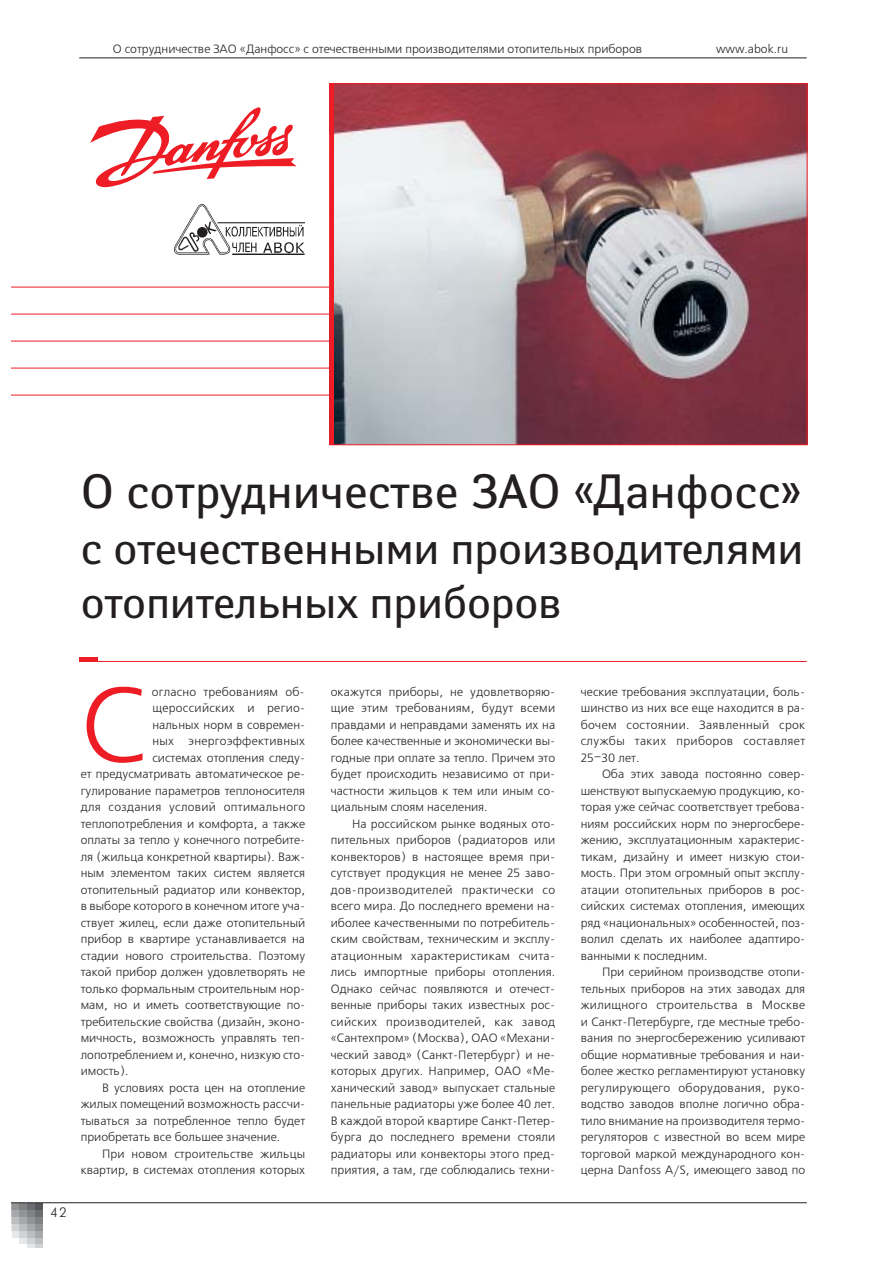
<style>
.page{position:relative;width:893px;height:1263px;background:#fff}
.page>*{position:absolute;margin:0;border:0;box-sizing:border-box;transform-origin:0 0}
.t1{font:106.2px "Free Set C";color:#ee1c24}
.t2{font:48px "Yanus C";color:#231f1f}
.t3{font:45px/54px "Yanus C";letter-spacing:-.005em;color:#231f1f}
.t4{font:13.5px "Futuris C";color:#231f1f}
.t5{font:12px/16.5px "Free Set C";color:#231f1f;text-align:justify}
.t6{font:12px "Free Set C";letter-spacing:.025em;color:#231f1f}
</style>
<div class="page">
<hr style="left:79px;top:58px;width:727px;height:1px;background:#231f1f">
<svg style="left:11px;top:1204px;width:31px;height:44px"></svg>
<hr style="left:11px;top:1203px;width:795px;height:1px;background:#231f1f">
<hr style="left:79px;top:661px;width:727px;height:1px;background:#ee1c24">
<div style="left:79px;top:657px;width:18px;height:5px;background:#ee1c24"></div>
<svg style="left:90px;top:107px;width:206px;height:81px"></svg>
<hr style="left:11px;top:287px;width:350px;height:1px;background:#ee1c24">
<hr style="left:11px;top:314px;width:350px;height:1px;background:#ee1c24">
<hr style="left:11px;top:341px;width:350px;height:1px;background:#ee1c24">
<hr style="left:11px;top:368px;width:350px;height:1px;background:#ee1c24">
<hr style="left:11px;top:395px;width:350px;height:1px;background:#ee1c24">
<img style="left:334px;top:85px;width:471px;height:358px">
<hr style="left:330px;top:84px;width:3px;height:360px;background:#ee1c24">
<div style="left:329px;top:83px;width:5px;height:362px;border:1px solid #ee1c24"></div>
<img style="left:174px;top:205px;width:131px;height:50px">
<p class="t5" style="left:113px;top:41px;width:531px">О сотрудничестве ЗАО «Данфосс» с отечественными производителями отопительных приборов</p>
<p class="t5" style="left:716px;top:41px;width:74px">www.abok.ru</p>
<h2 class="t2" style="left:81px;top:474px;width:722px">О сотрудничестве ЗАО «Данфосс»</h2>
<h3 class="t3" style="left:81px;top:526px;width:724px">с отечественными производителями отопительных приборов</h3>
<p class="t4" style="left:51px;top:1208px;width:17px">42</p>
<h1 class="t1" style="left:81px;top:686px;width:66px">С</h1>
<p class="t5" style="left:152px;top:685px;width:154px">огласно требованиям об-</p>
<p class="t6" style="left:152px;top:704px;width:154px">щероссийских и регио-</p>
<p class="t5" style="left:152px;top:718px;width:154px">нальных норм в современ-</p>
<p class="t6" style="left:152px;top:737px;width:154px">ных энергоэффективных</p>
<p class="t5" style="left:152px;top:751px;width:154px">системах отопления следу-</p>
<p class="t5" style="left:81px;top:767px;width:226px">ет предусматривать автоматическое ре-</p>
<p class="t5" style="left:81px;top:784px;width:226px">гулирование параметров теплоносителя</p>
<p class="t6" style="left:81px;top:803px;width:226px">для создания условий оптимального</p>
<p class="t5" style="left:81px;top:817px;width:226px">теплопотребления и комфорта, а также</p>
<p class="t5" style="left:81px;top:833px;width:226px">оплаты за тепло у конечного потребите-</p>
<p class="t5" style="left:81px;top:850px;width:226px">ля (жильца конкретной квартиры). Важ-</p>
<p class="t5" style="left:81px;top:866px;width:226px">ным элементом таких систем является</p>
<p class="t5" style="left:81px;top:883px;width:226px">отопительный радиатор или конвектор,</p>
<p class="t5" style="left:81px;top:899px;width:226px">в выборе которого в конечном итоге уча-</p>
<p class="t5" style="left:81px;top:916px;width:226px">ствует жилец, если даже отопительный</p>
<p class="t5" style="left:81px;top:932px;width:226px">прибор в квартире устанавливается на</p>
<p class="t5" style="left:81px;top:949px;width:226px">стадии нового строительства. Поэтому</p>
<p class="t5" style="left:81px;top:965px;width:226px">такой прибор должен удовлетворять не</p>
<p class="t5" style="left:81px;top:982px;width:226px">только формальным строительным нор-</p>
<p class="t5" style="left:81px;top:998px;width:226px">мам, но и иметь соответствующие по-</p>
<p class="t5" style="left:81px;top:1015px;width:226px">требительские свойства (дизайн, эконо-</p>
<p class="t5" style="left:81px;top:1031px;width:226px">мичность, возможность управлять теп-</p>
<p class="t5" style="left:81px;top:1048px;width:226px">лопотреблением и, конечно, низкую сто-</p>
<p class="t5" style="left:81px;top:1064px;width:49px">имость).</p>
<p class="t5" style="left:102px;top:1081px;width:205px">В условиях роста цен на отопление</p>
<p class="t5" style="left:81px;top:1097px;width:226px">жилых помещений возможность рассчи-</p>
<p class="t5" style="left:81px;top:1114px;width:226px">тываться за потребленное тепло будет</p>
<p class="t5" style="left:81px;top:1130px;width:201px">приобретать все большее значение.</p>
<p class="t5" style="left:102px;top:1147px;width:205px">При новом строительстве жильцы</p>
<p class="t5" style="left:81px;top:1163px;width:226px">квартир, в системах отопления которых</p>
<p class="t5" style="left:331px;top:685px;width:226px">окажутся приборы, не удовлетворяю&shy;щие этим требованиям, будут всеми правдами и неправдами заменять их на более качественные и экономически вы&shy;годные при оплате за тепло. Причем это будет происходить независимо от при&shy;частности жильцов к тем или иным со&shy;циальным слоям населения.</p>
<p class="t5" style="left:331px;top:817px;width:226px;text-indent:21px">На российском рынке водяных ото&shy;пительных приборов (радиаторов или конвекторов) в настоящее время при&shy;сутствует продукция не менее 25 заво&shy;дов-производителей практически со всего мира. До последнего времени на&shy;иболее качественными по потребитель&shy;ским свойствам, техническим и эксплу&shy;атационным характеристикам счита&shy;лись импортные приборы отопления.<br>Однако сейчас появляются и отечест&shy;венные приборы таких известных рос&shy;сийских производителей, как завод «Сантехпром» (Москва), ОАО «Механи&shy;ческий завод» (Санкт-Петербург) и не&shy;которых других. Например, ОАО «Ме&shy;ханический завод» выпускает стальные панельные радиаторы уже более 40 лет.<br>В каждой второй квартире Санкт-Петер&shy;бурга до последнего времени стояли радиаторы или конвекторы этого пред&shy;приятия, а там, где соблюдались техни-</p>
<p class="t5" style="left:580px;top:685px;width:226px">ческие требования эксплуатации, боль&shy;шинство из них все еще находится в ра&shy;бочем состоянии. Заявленный срок службы таких приборов составляет 25–30 лет.</p>
<p class="t5" style="left:580px;top:767px;width:226px;text-indent:21px">Оба этих завода постоянно совер&shy;шенствуют выпускаемую продукцию, ко&shy;торая уже сейчас соответствует требова&shy;ниям российских норм по энергосбере&shy;жению, эксплуатационным характерис&shy;тикам, дизайну и имеет низкую стои&shy;мость. При этом огромный опыт эксплу&shy;атации отопительных приборов в рос&shy;сийских системах отопления, имеющих ряд «национальных» особенностей, поз&shy;волил сделать их наиболее адаптиро&shy;ванными к последним.</p>
<p class="t5" style="left:580px;top:965px;width:226px;text-indent:21px">При серийном производстве отопи&shy;тельных приборов на этих заводах для жилищного строительства в Москве и Санкт-Петербурге, где местные требо&shy;вания по энергосбережению усиливают общие нормативные требования и наи&shy;более жестко регламентируют установку регулирующего оборудования, руко&shy;водство заводов вполне логично обра&shy;тило внимание на производителя термо&shy;регуляторов с известной во всем мире торговой маркой международного кон&shy;церна Danfoss A/S, имеющего завод по</p>
</div>
